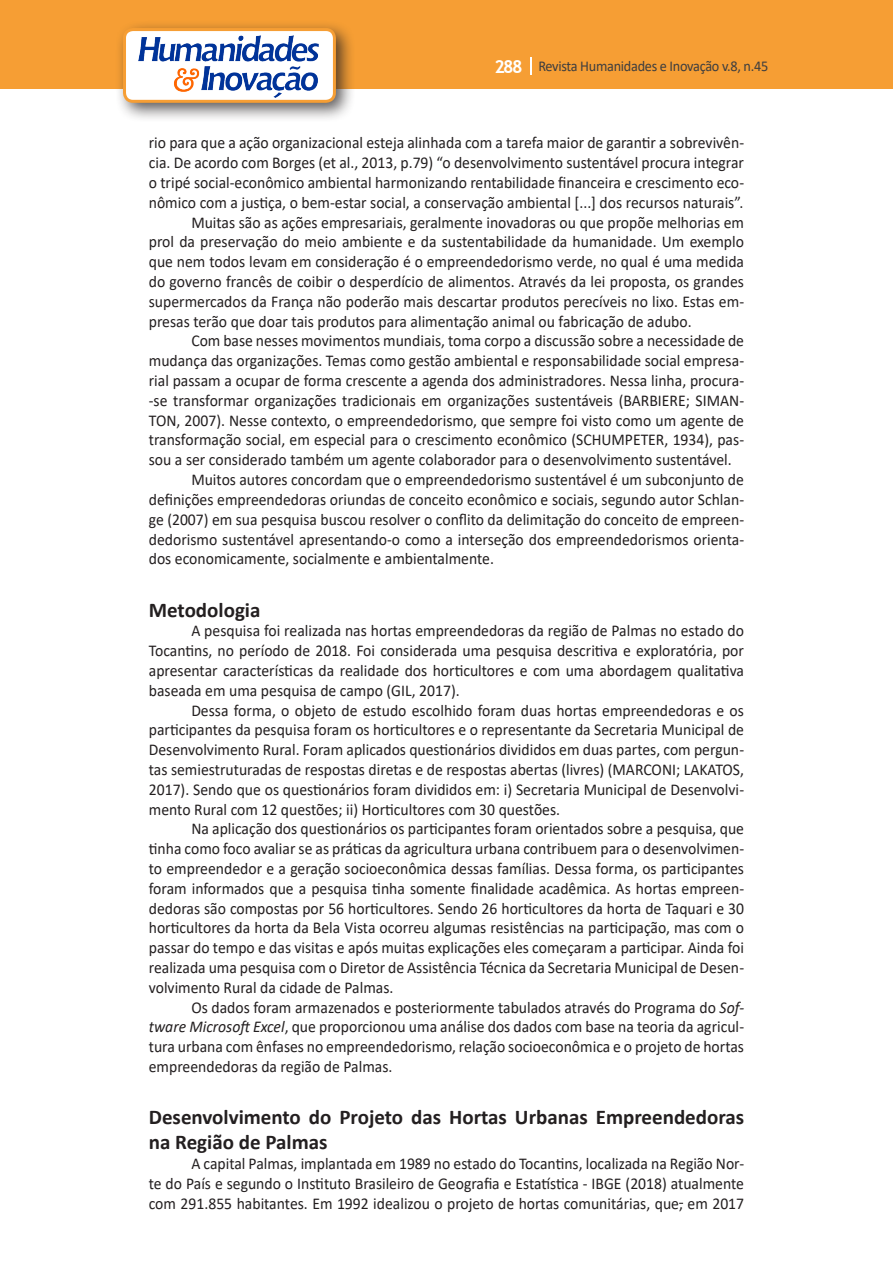
<style>
.page{position:relative;width:893px;height:1263px;background:#fff}
.page>*{position:absolute;margin:0;border:0;box-sizing:border-box;transform-origin:0 0}
.Titulo_2{font:700 21px/25.2px "Calibri";color:#231f20}
.Texto{font:16.5px/19.8px "Calibri";color:#231f20;text-align:justify;scale:.95 1}
.t1{font:15px "Calibri";letter-spacing:-.02em;color:#3e3e3f;scale:.95 1}
.s1{font-family:"Trebuchet MS";font-weight:700;font-size:18px;color:#fff}
.s2{font-style:italic}
</style>
<div class="page">
<div style="left:0;top:0;width:893px;height:88px;background:#f69e34"></div>
<svg style="left:530px;top:57px;width:2px;height:18px"></svg>
<div style="left:115px;top:20px;width:241px;height:103px;background:#231f20;opacity:.75"></div>
<div style="left:125px;top:30px;width:209px;height:71px;background:#fff;border-radius:9px"></div>
<img style="left:138px;top:35px;width:181px;height:62px">
<div style="left:123px;top:28px;width:213px;height:75px;border:3px solid #f69e34;border-radius:9px"></div>
<p class="t1" style="left:495px;top:56px;width:290px"><span class="s1">288</span> Revista Humanidades e Inovação v.8, n.45</p>
<p class="Texto" style="left:149px;top:133px;width:628px">rio para que a ação organizacional esteja alinhada com a tarefa maior de garantir a sobrevivên&shy;cia. De acordo com Borges (et al., 2013, p.79) “o desenvolvimento sustentável procura integrar o tripé social-econômico ambiental harmonizando rentabilidade financeira e crescimento eco&shy;nômico com a justiça, o bem-estar social, a conservação ambiental [...] dos recursos naturais”.</p>
<p class="Texto" style="left:149px;top:212px;width:628px;text-indent:43px">Muitas são as ações empresariais, geralmente inovadoras ou que propõe melhorias em prol da preservação do meio ambiente e da sustentabilidade da humanidade. Um exemplo que nem todos levam em consideração é o empreendedorismo verde, no qual é uma medida do governo francês de coibir o desperdício de alimentos. Através da lei proposta, os grandes supermercados da França não poderão mais descartar produtos perecíveis no lixo. Estas em&shy;presas terão que doar tais produtos para alimentação animal ou fabricação de adubo.</p>
<p class="Texto" style="left:149px;top:331px;width:628px;text-indent:43px">Com base nesses movimentos mundiais, toma corpo a discussão sobre a necessidade de mudança das organizações. Temas como gestão ambiental e responsabilidade social empresa&shy;rial passam a ocupar de forma crescente a agenda dos administradores. Nessa linha, procura--se transformar organizações tradicionais em organizações sustentáveis (BARBIERE; SIMAN-TON, 2007). Nesse contexto, o empreendedorismo, que sempre foi visto como um agente de transformação social, em especial para o crescimento econômico (SCHUMPETER, 1934), pas&shy;sou a ser considerado também um agente colaborador para o desenvolvimento sustentável.</p>
<p class="Texto" style="left:149px;top:469px;width:628px;text-indent:43px">Muitos autores concordam que o empreendedorismo sustentável é um subconjunto de definições empreendedoras oriundas de conceito econômico e sociais, segundo autor Schlan&shy;ge (2007) em sua pesquisa buscou resolver o conflito da delimitação do conceito de empreen&shy;dedorismo sustentável apresentando-o como a interseção dos empreendedorismos orienta&shy;dos economicamente, socialmente e ambientalmente.</p>
<p class="Titulo_2" style="left:149px;top:597px;width:113px">Metodologia</p>
<p class="Texto" style="left:149px;top:620px;width:628px;text-indent:43px">A pesquisa foi realizada nas hortas empreendedoras da região de Palmas no estado do Tocantins, no período de 2018. Foi considerada uma pesquisa descritiva e exploratória, por apresentar características da realidade dos horticultores e com uma abordagem qualitativa baseada em uma pesquisa de campo (GIL, 2017).</p>
<p class="Texto" style="left:149px;top:700px;width:628px;text-indent:43px">Dessa forma, o objeto de estudo escolhido foram duas hortas empreendedoras e os participantes da pesquisa foram os horticultores e o representante da Secretaria Municipal de Desenvolvimento Rural. Foram aplicados questionários divididos em duas partes, com pergun&shy;tas semiestruturadas de respostas diretas e de respostas abertas (livres) (MARCONI; LAKATOS, 2017). Sendo que os questionários foram divididos em: i) Secretaria Municipal de Desenvolvi&shy;mento Rural com 12 questões; ii) Horticultores com 30 questões.</p>
<p class="Texto" style="left:149px;top:818px;width:628px;text-indent:43px">Na aplicação dos questionários os participantes foram orientados sobre a pesquisa, que tinha como foco avaliar se as práticas da agricultura urbana contribuem para o desenvolvimen&shy;to empreendedor e a geração socioeconômica dessas famílias. Dessa forma, os participantes foram informados que a pesquisa tinha somente finalidade acadêmica. As hortas empreen&shy;dedoras são compostas por 56 horticultores. Sendo 26 horticultores da horta de Taquari e 30 horticultores da horta da Bela Vista ocorreu algumas resistências na participação, mas com o passar do tempo e das visitas e após muitas explicações eles começaram a participar. Ainda foi realizada uma pesquisa com o Diretor de Assistência Técnica da Secretaria Municipal de Desen&shy;volvimento Rural da cidade de Palmas.</p>
<p class="Texto" style="left:149px;top:997px;width:628px;text-indent:43px">Os dados foram armazenados e posteriormente tabulados através do Programa do <span class="s2">Sof&shy;tware Microsoft Excel</span>, que proporcionou uma análise dos dados com base na teoria da agricul&shy;tura urbana com ênfases no empreendedorismo, relação socioeconômica e o projeto de hortas empreendedoras da região de Palmas.</p>
<p class="Titulo_2" style="left:149px;top:1104px;width:597px">Desenvolvimento do Projeto das Hortas Urbanas Empreendedoras na Região de Palmas</p>
<p class="Texto" style="left:149px;top:1153px;width:628px;text-indent:43px">A capital Palmas, implantada em 1989 no estado do Tocantins, localizada na Região Nor&shy;te do País e segundo o Instituto Brasileiro de Geografia e Estatística - IBGE (2018) atualmente com 291.855 habitantes. Em 1992 idealizou o projeto de hortas comunitárias, que, em 2017</p>
</div>
